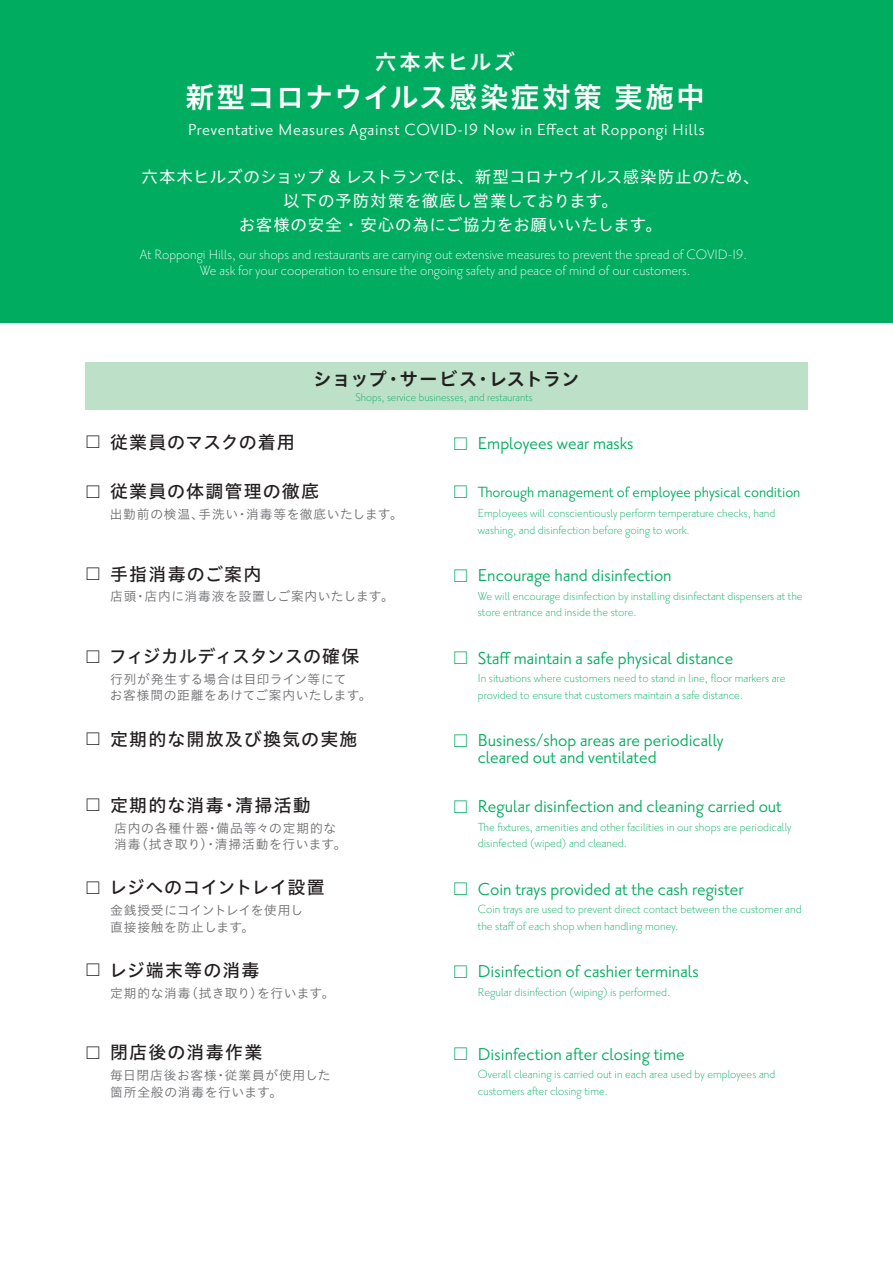
<style>
.page{position:relative;width:893px;height:1263px;background:#fff}
.page>*{position:absolute;margin:0;border:0;box-sizing:border-box;transform-origin:0 0}
.t1{font:28.8px "Hiragino UD Sans Std W6";letter-spacing:.045em;color:#fff}
.t2{font:21.3px "Hiragino UD Sans Std W6";letter-spacing:.1em;color:#fff}
.t3{font:21px/16.5px "Priori Sans OT";color:#00ac5f}
.t4{font:19.5px "Priori Sans OT";letter-spacing:.035em;color:#fff}
.t5{font:18.6px "Hiragino UD Sans Std W6";letter-spacing:-.01em;color:#231f20}
.t6{font:18px "Hiragino UD Sans Std W5";letter-spacing:.055em;color:#231f20}
.t7{font:18px "Priori Sans OT";color:#00ac5f}
.t8{font:18px "Hiragino UD Sans Std W5";letter-spacing:-.005em;color:#231f20}
.t9{font:300 16.5px/16.5px "Priori Sans OT";color:#fff;text-align:center}
.t10{font:16.5px/24px "Hiragino UD Sans Std W4";letter-spacing:.02em;color:#fff;text-align:center}
.t11{font:300 14.25px/16.5px "Priori Sans OT";color:#00ac5f}
.t12{font:300 13.5px "Priori Sans OT";color:#00ac5f}
.t13{font:12.75px/16.5px "Hiragino UD Sans Std W3";letter-spacing:.045em;color:#6c6d70}
.s1{font-size:16.5px}
.s2{font-family:"Hiragino UD Sans Std W5";font-size:16.5px}
</style>
<div class="page">
<div style="left:85px;top:362px;width:723px;height:47px;background:#bce0c8"></div>
<div style="left:0;top:0;width:893px;height:322px;background:#00ac5f"></div>
<h2 class="t2" style="left:375px;top:46px;width:141px">六本木ヒルズ</h2>
<h1 class="t1" style="left:185px;top:75px;width:521px">新型コロナウイルス感染症対策 実施中</h1>
<h3 class="t4" style="left:188px;top:120px;width:518px">Preventative Measures Against COVID-19 Now in Effect at Roppongi Hills</h3>
<p class="t10" style="left:142px;top:164px;width:620px">六本木ヒルズのショップ &amp; レストランでは、新型コロナウイルス感染防止のため、以下の予防対策を徹底し営業しております。<br>お客様の安全・安心の為にご協力をお願いいたします。</p>
<p class="t9" style="left:140px;top:246px;width:609px">At Roppongi Hills, our shops and restaurants are carrying out extensive measures to prevent the spread of COVID-19.<br>We ask for your cooperation to ensure the ongoing safety and peace of mind of our customers.</p>
<h3 class="t5" style="left:313px;top:364px;width:268px">ショップ・サービス・レストラン</h3>
<p class="t12" style="left:355px;top:390px;width:179px">Shops, service businesses, and restaurants</p>
<p class="t6" style="left:85px;top:428px;width:212px"><span class="s1">□</span> 従業員のマスクの着用</p>
<p class="t6" style="left:85px;top:478px;width:236px"><span class="s1">□</span> 従業員の体調管理の徹底</p>
<p class="t13" style="left:110px;top:505px;width:295px">出勤前の検温、手洗い・消毒等を徹底いたします。</p>
<p class="t6" style="left:85px;top:560px;width:178px"><span class="s1">□</span> 手指消毒のご案内</p>
<p class="t13" style="left:110px;top:588px;width:285px">店頭・店内に消毒液を設置しご案内いたします。</p>
<p class="t8" style="left:85px;top:643px;width:276px"><span class="s1">□</span> フィジカルディスタンスの確保</p>
<p class="t13" style="left:110px;top:670px;width:263px">行列が発生する場合は目印ライン等にて<br>お客様間の距離をあけてご案内いたします。</p>
<p class="t6" style="left:85px;top:725px;width:274px"><span class="s1">□</span> 定期的な開放及び換気の実施</p>
<p class="t6" style="left:85px;top:791px;width:228px"><span class="s1">□</span> 定期的な消毒・清掃活動</p>
<p class="t13" style="left:114px;top:819px;width:234px">店内の各種什器・備品等々の定期的な消毒（拭き取り）・清掃活動を行います。</p>
<p class="t8" style="left:85px;top:874px;width:241px"><span class="s1">□</span> レジへのコイントレイ設置</p>
<p class="t13" style="left:110px;top:901px;width:195px">金銭授受にコイントレイを使用し直接接触を防止します。</p>
<p class="t6" style="left:85px;top:956px;width:176px"><span class="s1">□</span> レジ端末等の消毒</p>
<p class="t13" style="left:110px;top:984px;width:226px">定期的な消毒（拭き取り）を行います。</p>
<p class="t6" style="left:85px;top:1039px;width:179px"><span class="s1">□</span> 閉店後の消毒作業</p>
<p class="t13" style="left:110px;top:1066px;width:222px">毎日閉店後お客様・従業員が使用した箇所全般の消毒を行います。</p>
<h3 class="t3" style="left:453px;top:435px;width:183px"><span class="s2">□</span> Employees wear masks</h3>
<p class="t7" style="left:453px;top:482px;width:349px"><span class="s2">□</span> Thorough management of employee physical condition</p>
<p class="t11" style="left:478px;top:505px;width:299px">Employees will conscientiously perform temperature checks, hand washing, and disinfection before going to work.</p>
<h3 class="t3" style="left:453px;top:567px;width:221px"><span class="s2">□</span> Encourage hand disinfection</h3>
<p class="t11" style="left:478px;top:588px;width:326px">We will encourage disinfection by installing disinfectant dispensers at the store entrance and inside the store.</p>
<h3 class="t3" style="left:453px;top:650px;width:282px"><span class="s2">□</span> Staff maintain a safe physical distance</h3>
<p class="t11" style="left:478px;top:670px;width:309px">In situations where customers need to stand in line, floor markers are provided to ensure that customers maintain a safe distance.</p>
<h3 class="t3" style="left:478px;top:732px;width:247px;text-indent:-25px"><span class="s2">□</span> Business/shop areas are periodically cleared out and ventilated</h3>
<h3 class="t3" style="left:453px;top:798px;width:331px"><span class="s2">□</span> Regular disinfection and cleaning carried out</h3>
<p class="t11" style="left:478px;top:819px;width:315px">The fixtures, amenities and other facilities in our shops are periodically disinfected (wiped) and cleaned.</p>
<h3 class="t3" style="left:453px;top:881px;width:292px"><span class="s2">□</span> Coin trays provided at the cash register</h3>
<p class="t11" style="left:478px;top:901px;width:325px">Coin trays are used to prevent direct contact between the customer and the staff of each shop when handling money.</p>
<h3 class="t3" style="left:453px;top:963px;width:248px"><span class="s2">□</span> Disinfection of cashier terminals</h3>
<p class="t11" style="left:478px;top:984px;width:194px">Regular disinfection (wiping) is performed.</p>
<h3 class="t3" style="left:453px;top:1046px;width:234px"><span class="s2">□</span> Disinfection after closing time</h3>
<p class="t11" style="left:478px;top:1066px;width:299px">Overall cleaning is carried out in each area used by employees and customers after closing time.</p>
</div>
